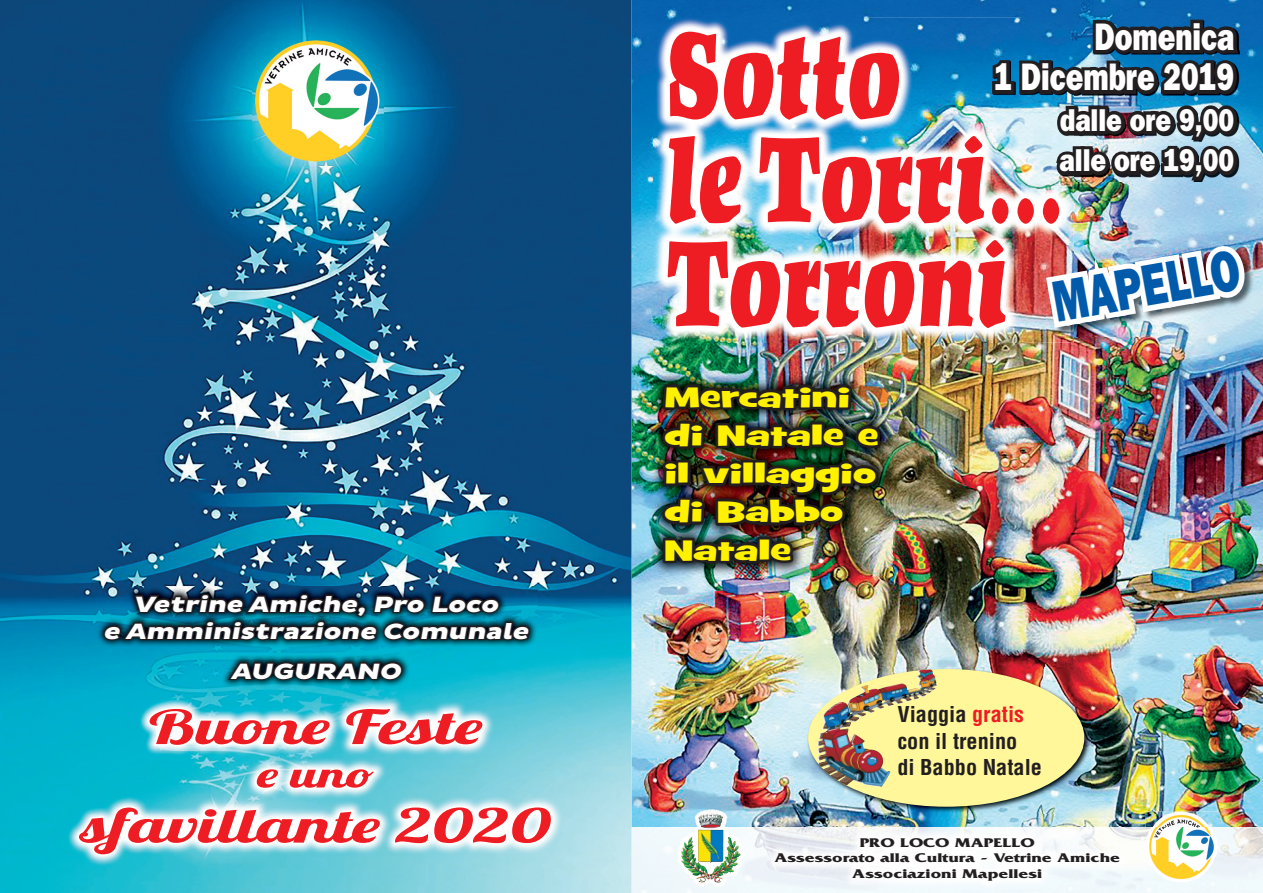
<style>
.page{position:relative;width:1263px;height:893px;background:#fff}
.page>*{position:absolute;margin:0;border:0;box-sizing:border-box;transform-origin:0 0}
.t1{font:119.4px/104.1px "Kompakt";letter-spacing:.03em;color:#ee1d23;scale:.65 1}
.t2{font:800 58.5px "Franklin Gothic";color:#015aaa;scale:.71 1}
.t3{font:46.8px "Lobster 1.4";color:#ee1d23;scale:1.57 1}
.t4{font:800 38.55px/40.5px "Franklin Gothic";color:#fff;text-align:right;scale:.76 1}
.t5{font:35.55px "Lobster 1.4";color:#ee1d23;scale:1.57 1}
.t6{font:800 31.65px/40.5px "Franklin Gothic";color:#fff;scale:.83 1}
.t7{font:28.5px/38.2px "Grilled Cheese BTN Wide Blk";color:#fff101}
.t8{font:italic 800 22.5px/27px "Pluto Sans";color:#fff;text-align:center;scale:1.24 1}
.t9{font:700 condensed 21.3px/27px "Helvetica";color:#231f20;scale:1.04 1}
.t10{font:700 13.2px/15.9px "Friz Quadrata";color:#231f20;text-align:center;scale:1.38 1}
.s1{font-size:112.5px}
.s2{color:#ee1d23}
</style>
<div class="page">
<img style="left:631px;top:0;width:632px;height:827px">
<div style="left:631px;top:827px;width:27px;height:66px;background:#eff7fc"></div>
<img style="left:1250px;top:827px;width:13px;height:66px">
<img style="left:0;top:0;width:631px;height:893px">
<img style="left:252px;top:39px;width:131px;height:127px">
<img style="left:96px;top:586px;width:441px;height:101px">
<svg style="left:101px;top:592px;width:431px;height:51px;background:#0e3b4c"></svg>
<svg style="left:227px;top:660px;width:178px;height:22px;background:#102c35"></svg>
<img style="left:67px;top:696px;width:496px;height:170px">
<svg style="left:147px;top:706px;width:185px;height:42px"></svg>
<svg style="left:343px;top:705px;width:142px;height:42px"></svg>
<svg style="left:254px;top:766px;width:125px;height:24px"></svg>
<svg style="left:76px;top:805px;width:307px;height:52px"></svg>
<svg style="left:392px;top:805px;width:162px;height:41px"></svg>
<img style="left:650px;top:372px;width:8px;height:204px">
<img style="left:658px;top:0;width:592px;height:893px">
<h3 class="t8" style="left:103px;top:591px;width:348px">Vetrine Amiche, Pro Loco<br>e Amministrazione Comunale</h3>
<h3 class="t8" style="left:231px;top:658px;width:143px">AUGURANO</h3>
<h3 class="t3" style="left:149px;top:697px;width:214px">Buone Feste</h3>
<h3 class="t5" style="left:258px;top:752px;width:76px">e uno</h3>
<h3 class="t3" style="left:81px;top:796px;width:300px">sfavillante 2020</h3>
<h3 class="t4" style="left:994px;top:17px;width:317px">Domenica<br>1 Dicembre 2019</h3>
<h3 class="t6" style="left:1059px;top:100px;width:212px">dalle ore 9,00 alle ore 19,00</h3>
<h1 class="t1" style="left:668px;top:27px;width:611px">Sotto<br>le Torri<span class="s1">...<br></span>Torroni</h1>
<h2 class="t2" style="left:1047px;top:268px;width:267px;rotate:-10deg">MAPELLO</h2>
<h3 class="t7" style="left:664px;top:379px;width:215px">Mercatini di Natale e il villaggio di Babbo<br>Natale</h3>
<h3 class="t9" style="left:897px;top:700px;width:141px">Viaggia <span class="s2">gratis </span>con il trenino<br>di Babbo Natale</h3>
<p class="t10" style="left:774px;top:834px;width:252px">PRO LOCO MAPELLO<br>Assessorato alla Cultura - Vetrine Amiche<br>Associazioni Mapellesi</p>
</div>
